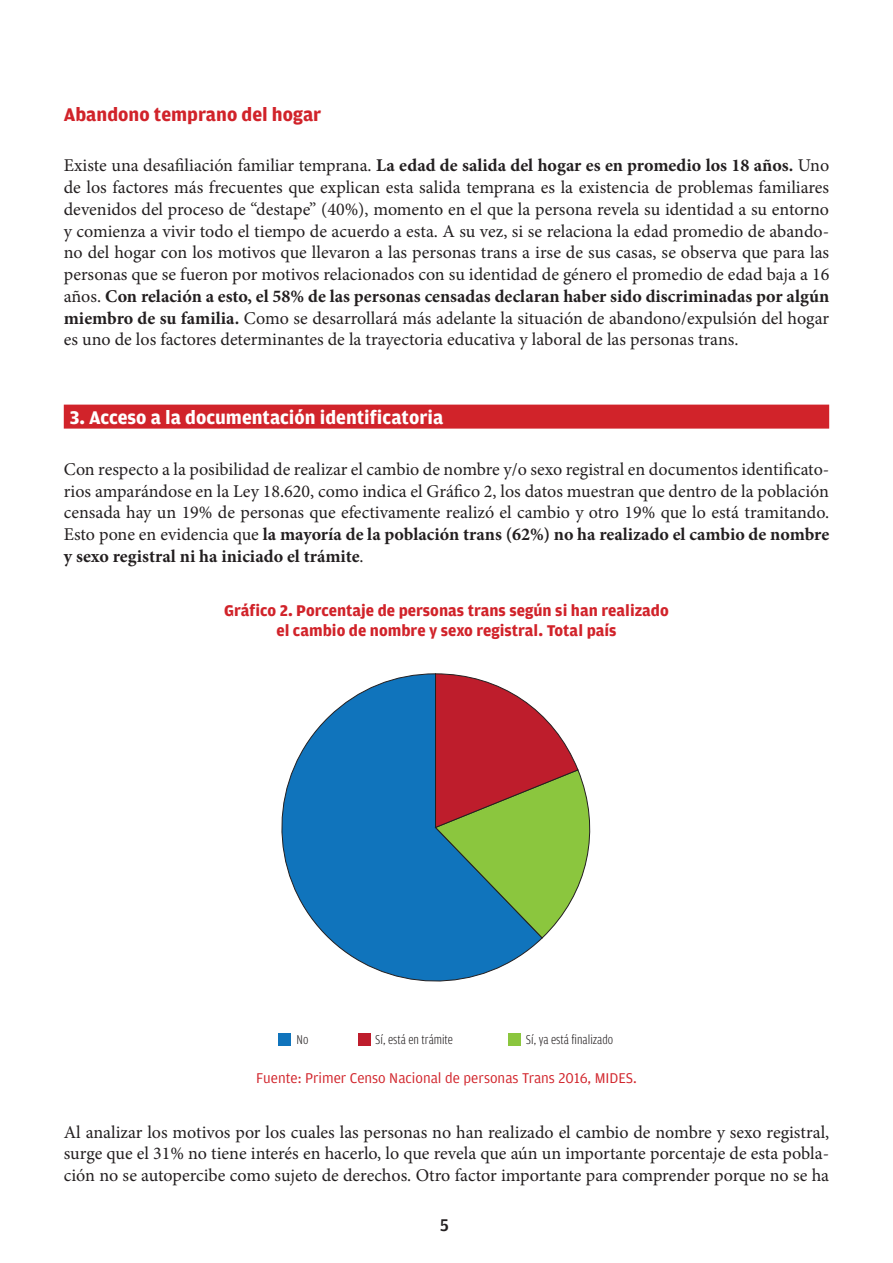
<style>
.page{position:relative;width:893px;height:1263px;background:#fff}
.page>*{position:absolute;margin:0;border:0;box-sizing:border-box;transform-origin:0 0}
.Sub1{font:700 19.5px "Amplitude";color:#fff}
.Sub2{font:700 19.5px "Amplitude";color:#d1232a}
.Texto{font:18px/21.8px "Minion Pro";color:#231f20;text-align:justify}
.t1{font:500 18px "Amplitude";color:#231f20}
.cuadro_tit{font:700 16.5px "Amplitude";color:#d1232a}
.cuadro_pie{font:15px "Amplitude";color:#d1232a}
.cuadros_2{font:300 13.5px "Amplitude Cond";color:#231f20}
.s1{font-weight:700}
</style>
<div class="page">
<div style="left:64px;top:405px;width:765px;height:24px;background:#d1232a"></div>
<div style="left:278px;top:1034px;width:13px;height:12px;background:#1074bc"></div>
<div style="left:358px;top:1034px;width:13px;height:12px;background:#be1d2c"></div>
<svg style="left:281px;top:673px;width:261px;height:309px"></svg>
<svg style="left:434px;top:673px;width:157px;height:266px"></svg>
<div style="left:508px;top:1034px;width:13px;height:12px;background:#8bc63e"></div>
<p class="Sub2" style="left:64px;top:103px;width:259px">Abandono temprano del hogar</p>
<p class="Texto" style="left:64px;top:155px;width:767px">Existe una desafiliación familiar temprana. <span class="s1">La edad de salida del hogar es en promedio los 18 años.</span> Uno de los factores más frecuentes que explican esta salida temprana es la existencia de problemas familiares devenidos del proceso de “destape” (40%), momento en el que la persona revela su identidad a su entorno y comienza a vivir todo el tiempo de acuerdo a esta. A su vez, si se relaciona la edad promedio de abando&shy;no del hogar con los motivos que llevaron a las personas trans a irse de sus casas, se observa que para las personas que se fueron por motivos relacionados con su identidad de género el promedio de edad baja a 16 años. <span class="s1">Con relación a esto, el 58% de las personas censadas declaran haber sido discriminadas por algún miembro de su familia.</span> Como se desarrollará más adelante la situación de abandono/expulsión del hogar es uno de los factores determinantes de la trayectoria educativa y laboral de las personas trans.</p>
<p class="Sub1" style="left:70px;top:407px;width:375px">3. Acceso a la documentación identificatoria</p>
<p class="Texto" style="left:64px;top:458px;width:767px">Con respecto a la posibilidad de realizar el cambio de nombre y/o sexo registral en documentos identificato&shy;rios amparándose en la Ley 18.620, como indica el Gráfico 2, los datos muestran que dentro de la población censada hay un 19% de personas que efectivamente realizó el cambio y otro 19% que lo está tramitando.<br>Esto pone en evidencia que <span class="s1">la mayoría de la población trans (62%) no ha realizado el cambio de nombre y sexo registral ni ha iniciado el trámite</span>.</p>
<p class="cuadro_tit" style="left:224px;top:601px;width:446px">Gráfico 2. Porcentaje de personas trans según si han realizado</p>
<p class="cuadro_tit" style="left:276px;top:621px;width:342px">el cambio de nombre y sexo registral. Total país</p>
<p class="cuadros_2" style="left:297px;top:1032px;width:13px">No</p>
<p class="cuadros_2" style="left:375px;top:1032px;width:79px">Sí, está en trámite</p>
<p class="cuadros_2" style="left:526px;top:1032px;width:89px">Sí, ya está finalizado</p>
<p class="cuadro_pie" style="left:256px;top:1069px;width:382px">Fuente: Primer Censo Nacional de personas Trans 2016, MIDES.</p>
<p class="Texto" style="left:64px;top:1121px;width:767px">Al analizar los motivos por los cuales las personas no han realizado el cambio de nombre y sexo registral, surge que el 31% no tiene interés en hacerlo, lo que revela que aún un importante porcentaje de esta pobla&shy;ción no se autopercibe como sujeto de derechos. Otro factor importante para comprender porque no se ha</p>
<p class="t1" style="left:440px;top:1215px;width:10px">5</p>
</div>
